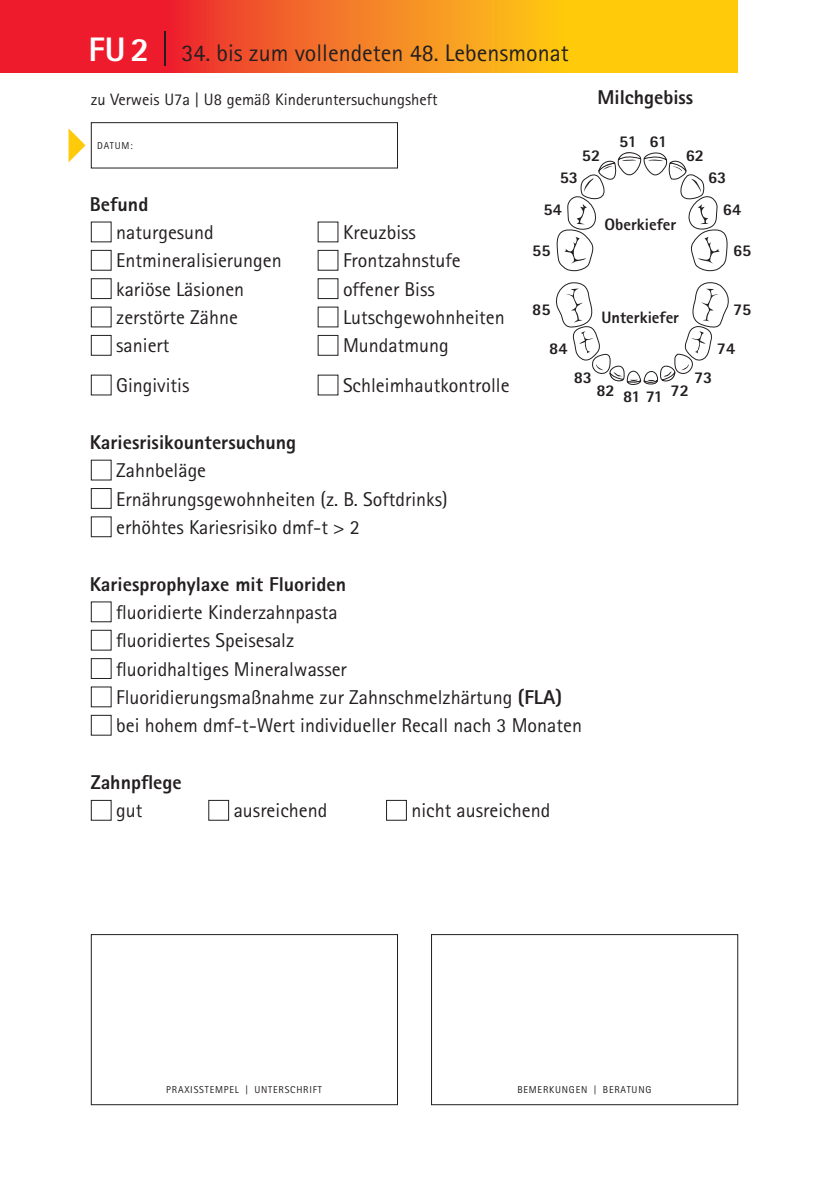
<style>
.page{position:relative;width:828px;height:1196px;background:#fff}
.page>*{position:absolute;margin:0;border:0;box-sizing:border-box;transform-origin:0 0}
.t1{font:24px "Rotis Sans Serif";color:#231f20}
.t2{font:20px/28.4px "Rotis Sans Serif";color:#231f20}
.t3{font:800 20px "Rotis Sans Serif";color:#231f20}
.t4{font:800 16.4px "Rotis Sans Serif";color:#231f20}
.t5{font:16.4px "Rotis Sans Serif";color:#231f20}
.t6{font:10px "Rotis Sans Serif";letter-spacing:.08em;color:#231f20}
.s1{font-weight:800;font-size:34px;color:#fff}
.s2{font-weight:800}
</style>
<div class="page">
<div style="left:91px;top:934px;width:307px;height:171px;border:1px solid #231f20"></div>
<div style="left:431px;top:934px;width:307px;height:171px;border:1px solid #231f20"></div>
<div style="left:91px;top:250px;width:20px;height:20px;border:1px solid #231f20"></div>
<div style="left:318px;top:250px;width:20px;height:20px;border:1px solid #231f20"></div>
<div style="left:91px;top:278px;width:20px;height:21px;border:1px solid #231f20"></div>
<div style="left:318px;top:278px;width:20px;height:21px;border:1px solid #231f20"></div>
<div style="left:91px;top:307px;width:20px;height:20px;border:1px solid #231f20"></div>
<div style="left:91px;top:335px;width:20px;height:21px;border:1px solid #231f20"></div>
<div style="left:318px;top:335px;width:20px;height:21px;border:1px solid #231f20"></div>
<div style="left:91px;top:375px;width:20px;height:20px;border:1px solid #231f20"></div>
<div style="left:91px;top:222px;width:20px;height:20px;border:1px solid #231f20"></div>
<div style="left:91px;top:122px;width:307px;height:46px;border:1px solid #231f20"></div>
<svg style="left:69px;top:129px;width:17px;height:33px"></svg>
<div style="left:91px;top:488px;width:20px;height:21px;border:1px solid #231f20"></div>
<div style="left:91px;top:630px;width:20px;height:20px;border:1px solid #231f20"></div>
<div style="left:91px;top:517px;width:20px;height:20px;border:1px solid #231f20"></div>
<div style="left:91px;top:658px;width:20px;height:21px;border:1px solid #231f20"></div>
<div style="left:91px;top:687px;width:20px;height:20px;border:1px solid #231f20"></div>
<div style="left:91px;top:715px;width:20px;height:20px;border:1px solid #231f20"></div>
<div style="left:91px;top:800px;width:20px;height:20px;border:1px solid #231f20"></div>
<div style="left:91px;top:460px;width:20px;height:20px;border:1px solid #231f20"></div>
<div style="left:91px;top:602px;width:20px;height:20px;border:1px solid #231f20"></div>
<div style="left:208px;top:800px;width:21px;height:20px;border:1px solid #231f20"></div>
<div style="left:386px;top:800px;width:21px;height:20px;border:1px solid #231f20"></div>
<svg style="left:555px;top:282px;width:173px;height:103px"></svg>
<svg style="left:556px;top:152px;width:172px;height:119px"></svg>
<div style="left:488px;top:0;width:250px;height:73px;background:#feca0a"></div>
<div style="left:1px;top:0;width:170px;height:73px;background:#ee1b2d"></div>
<div style="left:170px;top:0;width:396px;height:73px;background:linear-gradient(to right,#ed2d33,#fecf17)"></div>
<hr style="left:165px;top:32px;width:1px;height:34px;background:#231f20">
<p class="t1" style="left:88px;top:44px;width:482px"><span class="s1">FU 2</span> 34. bis zum vollendeten 48. Lebensmonat</p>
<p class="t5" style="left:91px;top:93px;width:348px">zu Verweis U7a | U8 gemäß Kinderuntersuchungsheft</p>
<p class="t6" style="left:97px;top:142px;width:37px">DATUM:</p>
<p class="t3" style="left:597px;top:91px;width:97px">Milchgebiss</p>
<p class="t4" style="left:582px;top:149px;width:20px">52</p>
<p class="t4" style="left:619px;top:135px;width:19px">51</p>
<p class="t4" style="left:649px;top:135px;width:19px">61</p>
<p class="t4" style="left:686px;top:149px;width:20px">62</p>
<p class="t3" style="left:90px;top:197px;width:60px">Befund</p>
<p class="t2" style="left:116px;top:220px;width:99px">naturgesund</p>
<p class="t2" style="left:343px;top:220px;width:74px">Kreuzbiss</p>
<p class="t2" style="left:116px;top:248px;width:167px">Entmineralisierungen</p>
<p class="t2" style="left:343px;top:248px;width:119px">Frontzahnstufe</p>
<p class="t2" style="left:116px;top:277px;width:130px">kariöse Läsionen</p>
<p class="t2" style="left:343px;top:277px;width:93px">offener Biss</p>
<p class="t2" style="left:116px;top:305px;width:123px">zerstörte Zähne</p>
<p class="t2" style="left:343px;top:305px;width:163px">Lutschgewohnheiten</p>
<p class="t2" style="left:116px;top:333px;width:55px">saniert</p>
<p class="t2" style="left:343px;top:333px;width:107px">Mundatmung</p>
<p class="t2" style="left:116px;top:373px;width:75px">Gingivitis</p>
<p class="t2" style="left:343px;top:373px;width:168px">Schleimhautkontrolle</p>
<p class="t3" style="left:90px;top:435px;width:208px">Kariesrisikountersuchung</p>
<p class="t2" style="left:116px;top:458px;width:91px">Zahnbeläge</p>
<p class="t2" style="left:116px;top:486px;width:333px">Ernährungsgewohnheiten (z. B. Softdrinks)</p>
<p class="t2" style="left:116px;top:515px;width:245px">erhöhtes Kariesrisiko dmf-t &gt; 2</p>
<p class="t3" style="left:90px;top:577px;width:258px">Kariesprophylaxe mit Fluoriden</p>
<p class="t2" style="left:116px;top:600px;width:223px">fluoridierte Kinderzahnpasta</p>
<p class="t2" style="left:116px;top:628px;width:180px">fluoridiertes Speisesalz</p>
<p class="t4" style="left:560px;top:171px;width:20px">53</p>
<p class="t4" style="left:708px;top:171px;width:20px">63</p>
<p class="t4" style="left:543px;top:204px;width:20px">54</p>
<p class="t4" style="left:723px;top:204px;width:20px">64</p>
<p class="t4" style="left:604px;top:219px;width:73px">Oberkiefer</p>
<p class="t4" style="left:532px;top:245px;width:20px">55</p>
<p class="t4" style="left:733px;top:245px;width:20px">65</p>
<p class="t4" style="left:532px;top:304px;width:20px">85</p>
<p class="t4" style="left:549px;top:343px;width:20px">84</p>
<p class="t4" style="left:574px;top:371px;width:20px">83</p>
<p class="t4" style="left:601px;top:312px;width:79px">Unterkiefer</p>
<p class="t4" style="left:733px;top:304px;width:20px">75</p>
<p class="t4" style="left:717px;top:343px;width:20px">74</p>
<p class="t4" style="left:694px;top:371px;width:20px">73</p>
<p class="t4" style="left:596px;top:388px;width:46px">82 81</p>
<p class="t4" style="left:646px;top:390px;width:19px">71</p>
<p class="t4" style="left:670px;top:385px;width:20px">72</p>
<p class="t2" style="left:116px;top:657px;width:467px">fluoridhaltiges Mineralwasser<br>Fluoridierungsmaßnahme zur Zahnschmelzhärtung <span class="s2">(FLA) </span>bei hohem dmf-t-Wert individueller Recall nach 3 Monaten</p>
<p class="t3" style="left:91px;top:775px;width:93px">Zahnpflege</p>
<p class="t2" style="left:116px;top:798px;width:28px">gut</p>
<p class="t2" style="left:234px;top:798px;width:95px">ausreichend</p>
<p class="t2" style="left:411px;top:798px;width:140px">nicht ausreichend</p>
<p class="t6" style="left:166px;top:1086px;width:157px">PRAXISSTEMPEL | UNTERSCHRIFT</p>
<p class="t6" style="left:517px;top:1086px;width:135px">BEMERKUNGEN | BERATUNG</p>
</div>
